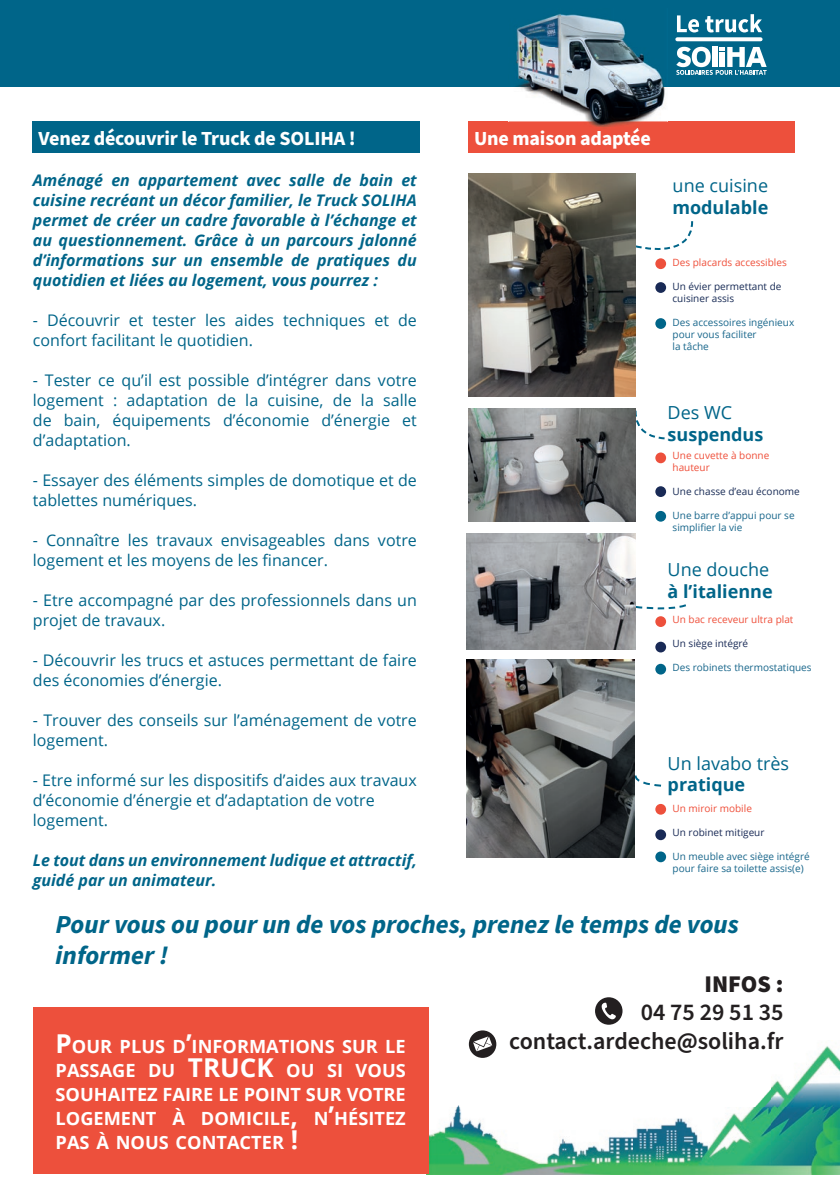
<style>
.page{position:relative;width:840px;height:1191px;background:#fff}
.page>*{position:absolute;margin:0;border:0;box-sizing:border-box;transform-origin:0 0}
.t1{font:italic 700 26px/31.2px "Source Sans Pro";color:#006589}
.t2{font:600 24px/28.8px "Source Sans Pro";color:#231f20;text-align:right}
.t3{font:900 24px "Source Sans Pro";color:#231f20}
.t4{font:700 20px "Source Sans Pro";letter-spacing:-.01em;color:#fff}
.t5{font:700 18.2px/24px "Open Sans";color:#fff;text-align:justify}
.t6{font:700 18px "Open Sans";color:#006589}
.t7{font:18px "Open Sans";color:#006589}
.t8{font:16px/20px "Open Sans";color:#006589}
.t9{font:italic 700 16px/20px "Open Sans";color:#006589;text-align:justify}
.t10{font:10px/12px "Open Sans";color:#18668b}
.t11{font:10px/12px "Open Sans";color:#ef4f3a}
.t12{font:10px/12px "Open Sans";color:#182b55}
.t13{font:10px "Open Sans";color:#192a56}
.s1{font-family:"Source Sans Pro";font-style:normal;color:#fff}
.s2{font-size:26px}
</style>
<div class="page">
<div style="left:0;top:0;width:839px;height:87px;background:#006589"></div>
<img style="left:428px;top:1040px;width:411px;height:134px">
<svg style="left:676px;top:47px;width:90px;height:28px"></svg>
<svg style="left:677px;top:15px;width:21px;height:17px"></svg>
<svg style="left:705px;top:14px;width:56px;height:18px"></svg>
<svg style="left:677px;top:37px;width:83px;height:4px"></svg>
<svg style="left:635px;top:219px;width:58px;height:42px"></svg>
<svg style="left:635px;top:603px;width:51px;height:8px"></svg>
<div style="left:655px;top:258px;width:10px;height:11px;background:#ed503c;border-radius:50%"></div>
<div style="left:655px;top:452px;width:10px;height:11px;background:#ed503c;border-radius:50%"></div>
<div style="left:655px;top:804px;width:10px;height:10px;background:#ed503c;border-radius:50%"></div>
<div style="left:655px;top:616px;width:10px;height:11px;background:#ed503c;border-radius:50%"></div>
<div style="left:655px;top:282px;width:10px;height:11px;background:#192a56;border-radius:50%"></div>
<div style="left:655px;top:486px;width:10px;height:11px;background:#192a56;border-radius:50%"></div>
<div style="left:655px;top:829px;width:10px;height:11px;background:#192a56;border-radius:50%"></div>
<div style="left:655px;top:641px;width:10px;height:11px;background:#192a56;border-radius:50%"></div>
<div style="left:655px;top:318px;width:10px;height:11px;background:#006589;border-radius:50%"></div>
<div style="left:655px;top:511px;width:10px;height:10px;background:#006589;border-radius:50%"></div>
<div style="left:655px;top:851px;width:10px;height:11px;background:#006589;border-radius:50%"></div>
<div style="left:655px;top:664px;width:10px;height:10px;background:#006589;border-radius:50%"></div>
<div style="left:33px;top:121px;width:387px;height:32px;background:#006589"></div>
<div style="left:468px;top:121px;width:326px;height:32px;background:#ed503c"></div>
<div style="left:33px;top:1007px;width:395px;height:167px;background:#ed503c"></div>
<svg style="left:635px;top:409px;width:30px;height:31px"></svg>
<svg style="left:634px;top:773px;width:28px;height:15px"></svg>
<img style="left:508px;top:14px;width:159px;height:114px">
<img style="left:468px;top:173px;width:167px;height:223px">
<img style="left:468px;top:408px;width:167px;height:114px">
<img style="left:466px;top:534px;width:169px;height:116px">
<img style="left:466px;top:660px;width:168px;height:197px">
<div style="left:468px;top:1030px;width:28px;height:28px;background:#231f20;border-radius:50%"></div>
<svg style="left:473px;top:1036px;width:19px;height:15px"></svg>
<div style="left:594px;top:997px;width:28px;height:27px;background:#231f20;border-radius:50%"></div>
<svg style="left:601px;top:1002px;width:14px;height:17px"></svg>
<p class="t4" style="left:39px;top:124px;width:318px">Venez découvrir le Truck de SOLIHA !</p>
<p class="t4" style="left:473px;top:124px;width:178px">Une maison adaptée</p>
<p class="t9" style="left:33px;top:169px;width:385px">Aménagé en appartement avec salle de bain et cuisine recréant un décor familier, le Truck SOLIHA permet de créer un cadre favorable à l’échange et au questionnement. Grâce à un parcours jalonné d’informations sur un ensemble de pratiques du quotidien et liées au logement, vous pourrez :</p>
<p class="t8" style="left:33px;top:309px;width:385px">- Découvrir et tester les aides techniques et de confort facilitant le quotidien.</p>
<p class="t8" style="left:33px;top:369px;width:385px;text-align:justify">- Tester ce qu’il est possible d’intégrer dans votre logement : adaptation de la cuisine, de la salle de bain, équipements d’économie d’énergie et d’adaptation.</p>
<p class="t8" style="left:33px;top:469px;width:385px">- Essayer des éléments simples de domotique et de tablettes numériques.</p>
<p class="t8" style="left:33px;top:529px;width:385px">- Connaître les travaux envisageables dans votre logement et les moyens de les financer.</p>
<p class="t8" style="left:33px;top:589px;width:385px">- Etre accompagné par des professionnels dans un projet de travaux.</p>
<p class="t8" style="left:33px;top:649px;width:385px">- Découvrir les trucs et astuces permettant de faire des économies d’énergie.</p>
<p class="t8" style="left:33px;top:709px;width:385px">- Trouver des conseils sur l’aménagement de votre logement.</p>
<p class="t8" style="left:33px;top:769px;width:385px">- Etre informé sur les dispositifs d’aides aux travaux d’économie d’énergie et d’adaptation de votre logement.</p>
<p class="t9" style="left:33px;top:849px;width:385px">Le tout dans un environnement ludique et attractif, guidé par un animateur.<span class="s1">QUE</span></p>
<p class="t7" style="left:672px;top:173px;width:97px">une cuisine</p>
<p class="t6" style="left:672px;top:195px;width:97px">modulable</p>
<p class="t11" style="left:672px;top:256px;width:116px">Des placards accessibles</p>
<p class="t12" style="left:672px;top:280px;width:110px">Un évier permettant de cuisiner assis</p>
<p class="t10" style="left:672px;top:316px;width:123px">Des accessoires ingénieux pour vous faciliter<br>la tâche</p>
<p class="t7" style="left:667px;top:400px;width:66px">Des WC</p>
<p class="t6" style="left:667px;top:421px;width:97px">suspendus</p>
<p class="t11" style="left:672px;top:449px;width:98px">Une cuvette à bonne hauteur</p>
<p class="t12" style="left:672px;top:485px;width:129px">Une chasse d’eau économe</p>
<p class="t10" style="left:672px;top:509px;width:123px">Une barre d’appui pour se simplifier la vie</p>
<p class="t7" style="left:667px;top:557px;width:103px">Une douche</p>
<p class="t6" style="left:667px;top:578px;width:107px">à l’italienne</p>
<p class="t11" style="left:672px;top:613px;width:122px">Un bac receveur ultra plat</p>
<p class="t13" style="left:672px;top:636px;width:77px">Un siège intégré</p>
<p class="t10" style="left:672px;top:661px;width:140px">Des robinets thermostatiques</p>
<p class="t7" style="left:667px;top:751px;width:123px">Un lavabo très</p>
<p class="t6" style="left:667px;top:772px;width:79px">pratique</p>
<p class="t11" style="left:672px;top:801px;width:81px">Un miroir mobile</p>
<p class="t13" style="left:672px;top:825px;width:93px">Un robinet mitigeur</p>
<p class="t10" style="left:672px;top:849px;width:139px">Un meuble avec siège intégré pour faire sa toilette assis(e)</p>
<h1 class="t1" style="left:56px;top:909px;width:684px">Pour vous ou pour un de vos proches, prenez le temps de vous informer !</h1>
<p class="t5" style="left:56px;top:1033px;width:351px"><span class="s2">P</span>OUR PLUS D<span class="s2">’</span>INFORMATIONS SUR LE PASSAGE DU <span class="s2">TRUCK</span> OU SI VOUS SOUHAITEZ FAIRE LE POINT SUR VOTRE LOGEMENT À DOMICILE<span class="s2">,</span> N<span class="s2">’</span>HÉSITEZ PAS À NOUS CONTACTER <span class="s2">!</span></p>
<h2 class="t3" style="left:704px;top:967px;width:80px">INFOS :</h2>
<h2 class="t2" style="left:509px;top:998px;width:276px">04 75 29 51 35 contact.ardeche@soliha.fr</h2>
</div>
